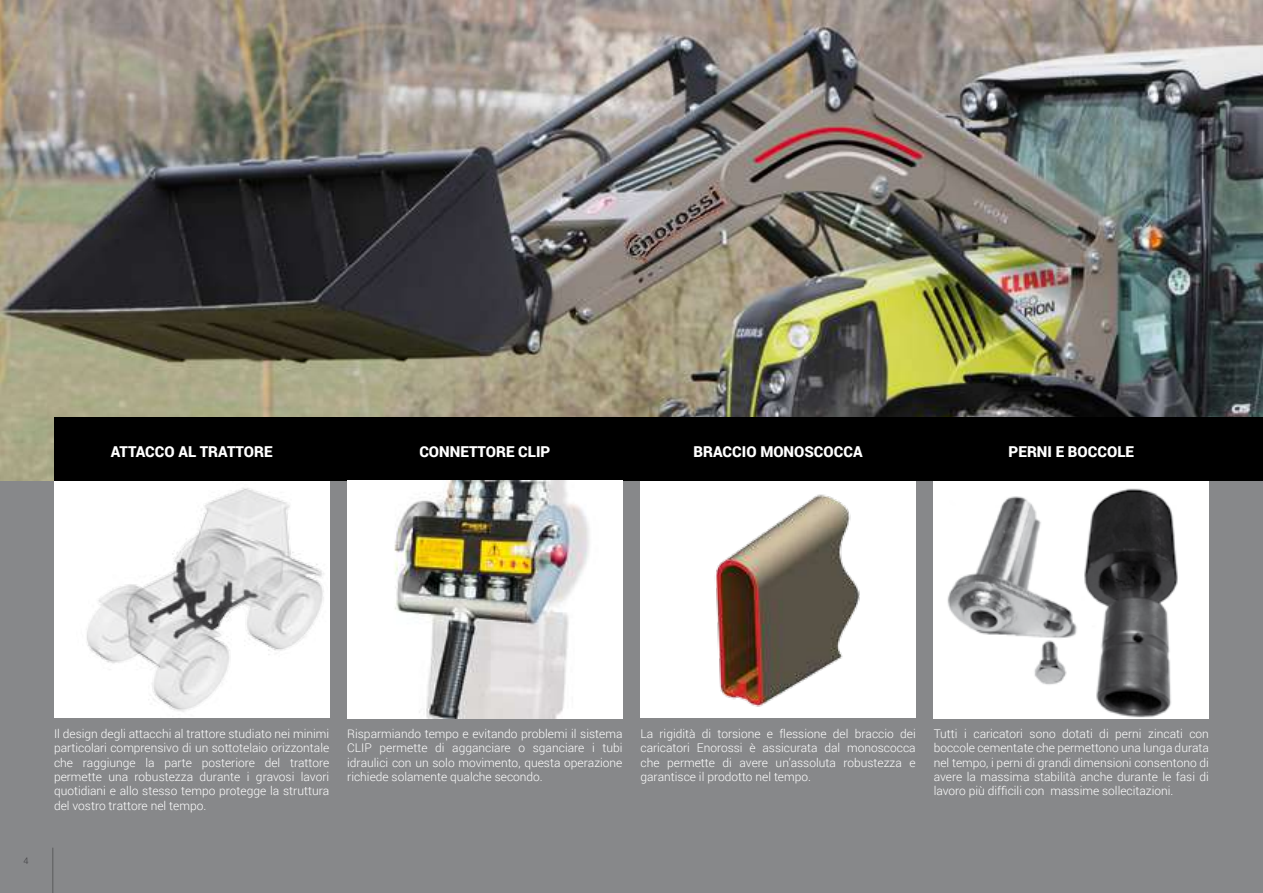
<style>
.page{position:relative;width:1263px;height:893px;background:#fff}
.page>*{position:absolute;margin:0;border:0;box-sizing:border-box;transform-origin:0 0}
.t1{font:900 15px "Roboto";color:#fff}
.t2{font:300 12px/14.4px "Roboto";color:#fff;text-align:justify}
.t3{font:300 9px "Roboto";color:#3e3d40}
</style>
<div class="page">
<div style="left:0;top:436px;width:1263px;height:457px;background:#87888a"></div>
<img style="left:0;top:0;width:1263px;height:480px">
<img style="left:934px;top:480px;width:275px;height:238px">
<img style="left:54px;top:480px;width:275px;height:238px">
<img style="left:640px;top:480px;width:276px;height:238px">
<div style="left:54px;top:417px;width:1209px;height:63px;background:#000"></div>
<hr style="left:52px;top:848px;width:1px;height:45px;background:#000">
<img style="left:347px;top:480px;width:275px;height:238px">
<p class="t1" style="left:111px;top:441px;width:163px">ATTACCO AL TRATTORE</p>
<p class="t1" style="left:419px;top:441px;width:133px">CONNETTORE CLIP</p>
<p class="t1" style="left:694px;top:441px;width:171px">BRACCIO MONOSCOCCA</p>
<p class="t1" style="left:1009px;top:441px;width:127px">PERNI E BOCCOLE</p>
<p class="t3" style="left:24px;top:855px;width:6px">4</p>
<p class="t2" style="left:54px;top:726px;width:277px">Il design degli attacchi al trattore studiato nei minimi particolari comprensivo di un sottotelaio orizzontale che raggiunge la parte posteriore del trattore permette una robustezza durante i gravosi lavori quotidiani e allo stesso tempo protegge la struttura del vostro trattore nel tempo.</p>
<p class="t2" style="left:347px;top:726px;width:277px">Risparmiando tempo e evitando problemi il sistema CLIP permette di agganciare o sganciare i tubi idraulici con un solo movimento, questa operazione richiede solamente qualche secondo.</p>
<p class="t2" style="left:640px;top:726px;width:277px">La rigidità di torsione e flessione del braccio dei caricatori Enorossi è assicurata dal monoscocca che permette di avere un’assoluta robustezza e garantisce il prodotto nel tempo.</p>
<p class="t2" style="left:934px;top:726px;width:277px">Tutti i caricatori sono dotati di perni zincati con boccole cementate che permettono una lunga durata nel tempo, i perni di grandi dimensioni consentono di avere la massima stabilità anche durante le fasi di lavoro più difficili con massime sollecitazioni.</p>
</div>
